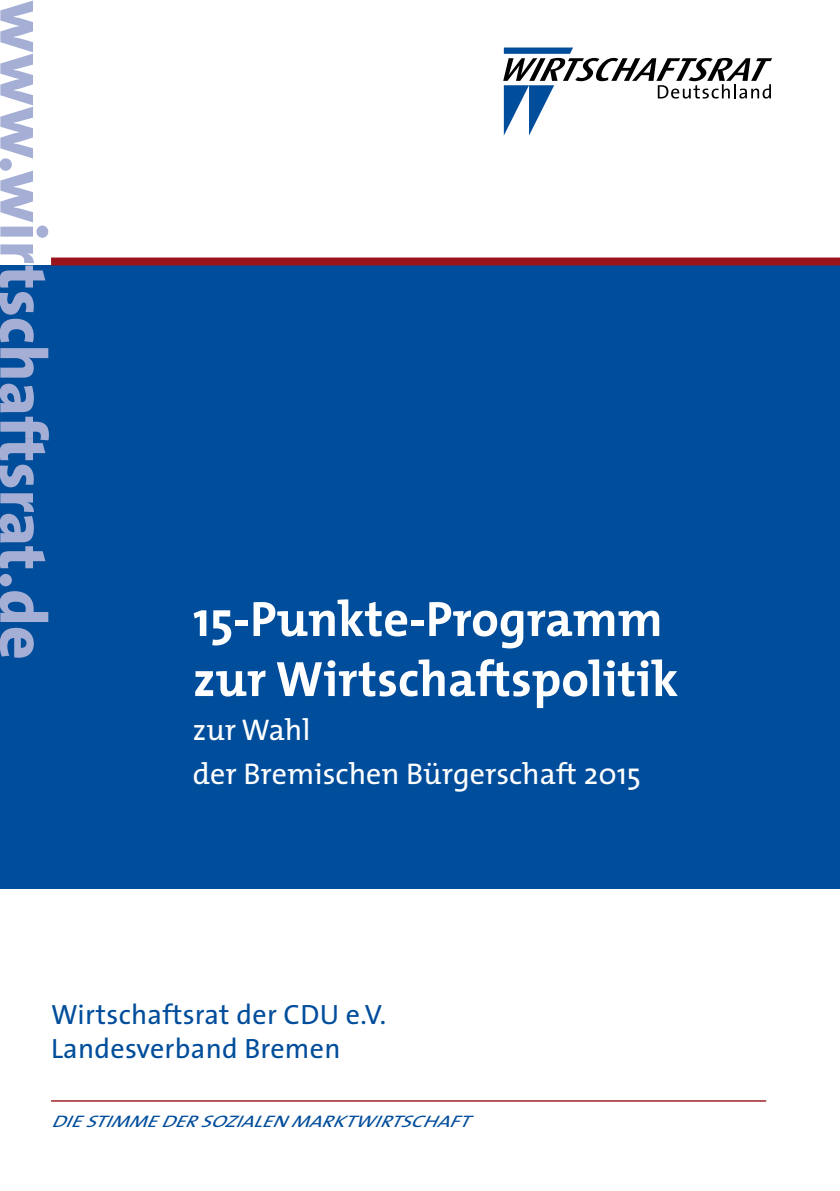
<style>
.page{position:relative;width:840px;height:1191px;background:#fff}
.page>*{position:absolute;margin:0;border:0;box-sizing:border-box;transform-origin:0 0}
.t1{font:700 50px/60px "The Mix";color:#fff}
.t2{font:30px/44px "The Mix";color:#fff}
.t3{font:28px/34px "The Sans";letter-spacing:.01em;color:#004d9b}
.t4{font:italic 16.8px "The Mix";color:#004d9b;scale:1.21 1}
</style>
<div class="page">
<div style="left:0;top:265px;width:839px;height:624px;background:#004d9b"></div>
<div style="left:51px;top:257px;width:788px;height:8px;background:#9a141c"></div>
<svg style="left:0;top:1px;width:33px;height:157px"></svg>
<div style="left:0;top:158px;width:12px;height:13px;background:#a5afd5;border-radius:50%"></div>
<svg style="left:0;top:171px;width:48px;height:67px"></svg>
<svg style="left:0;top:244px;width:45px;height:98px"></svg>
<svg style="left:0;top:348px;width:48px;height:29px"></svg>
<svg style="left:0;top:384px;width:49px;height:103px"></svg>
<svg style="left:0;top:493px;width:45px;height:75px"></svg>
<div style="left:0;top:574px;width:12px;height:12px;background:#a5afd5;border-radius:50%"></div>
<svg style="left:0;top:591px;width:48px;height:31px"></svg>
<svg style="left:0;top:628px;width:34px;height:29px"></svg>
<hr style="left:51px;top:1100px;width:714px;height:1px;background:#9a141c">
<svg style="left:503px;top:48px;width:268px;height:88px"></svg>
<h1 class="t1" style="left:193px;top:588px;width:486px">15-Punkte-Programm zur Wirtschaftspolitik</h1>
<p class="t2" style="left:193px;top:707px;width:449px">zur Wahl<br>der Bremischen Bürgerschaft 2015</p>
<p class="t3" style="left:51px;top:997px;width:336px">Wirtschaftsrat der CDU e.V.<br>Landesverband Bremen</p>
<p class="t4" style="left:51px;top:1107px;width:357px">DIESTIMMEDERSOZIALENMARKTWIRTSCHAFT</p>
</div>
